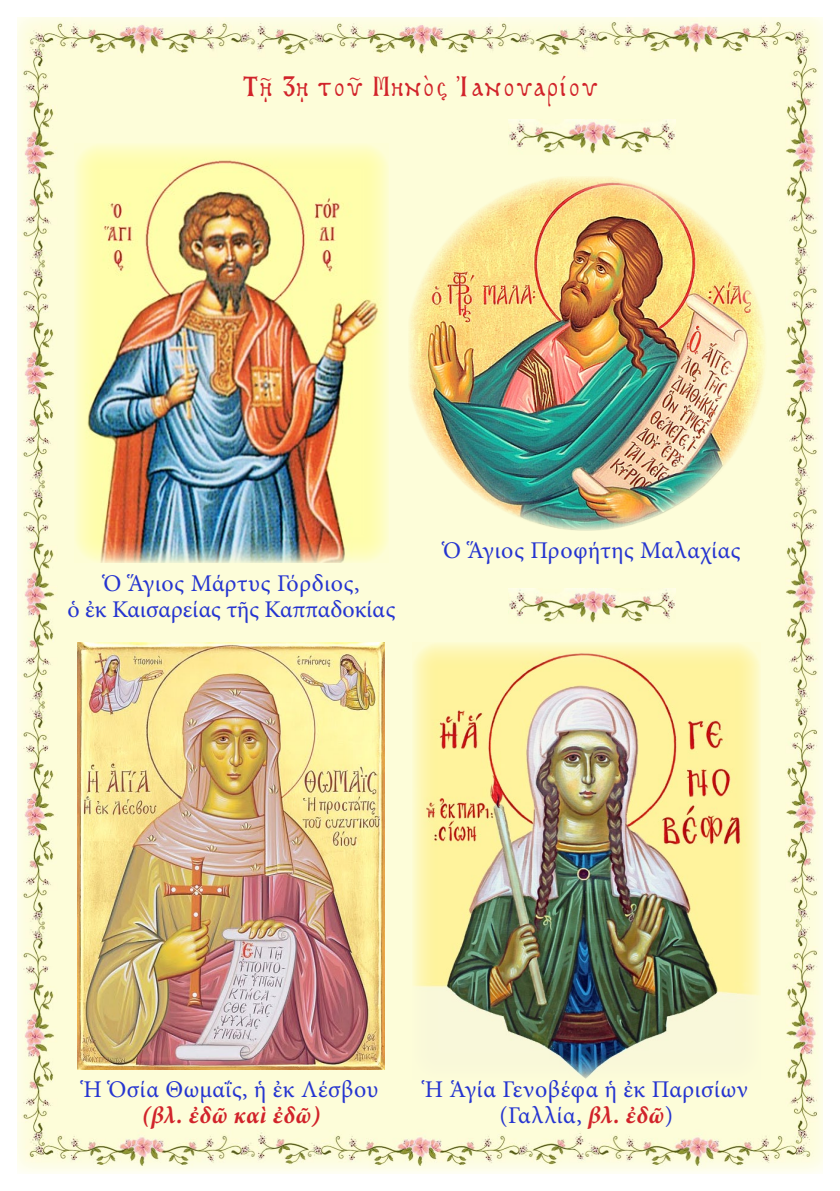
<style>
.page{position:relative;width:840px;height:1191px;background:#fff}
.page>*{position:absolute;margin:0;border:0;box-sizing:border-box;transform-origin:0 0}
.t1{font:28px "BYZIMAK";letter-spacing:.05em;color:#d1232a}
.t2{font:24px/26px "Minion Pro";letter-spacing:.02em;color:#2534d0;text-align:center}
.t3{font:24px "Minion Pro";color:#2534d0}
.t4{font:italic 700 24px "Minion Pro";letter-spacing:.02em;color:#d1232a}
.s1{font-weight:700;font-style:italic;color:#d1232a}
</style>
<div class="page">
<img style="left:17px;top:18px;width:805px;height:1155px">
<img style="left:412px;top:643px;width:348px;height:436px">
<img style="left:408px;top:176px;width:357px;height:354px">
<img style="left:508px;top:588px;width:167px;height:36px">
<img style="left:508px;top:120px;width:167px;height:35px">
<img style="left:74px;top:144px;width:314px;height:419px">
<img style="left:77px;top:643px;width:307px;height:426px">
<p class="t1" style="left:242px;top:70px;width:356px">Τῇ 3ῃ τοῦ Μηνὸς Ἰανουαρίου</p>
<p class="t2" style="left:103px;top:570px;width:257px">Ὁ Ἅγιος Μάρτυς Γόρδιος,</p>
<p class="t3" style="left:67px;top:593px;width:329px">ὁ ἐκ Καισαρείας τῆς Καππαδοκίας</p>
<p class="t2" style="left:443px;top:538px;width:299px">Ὁ Ἅγιος Προφήτης Μαλαχίας</p>
<p class="t2" style="left:84px;top:1076px;width:296px">Ἡ Ὁσία Θωμαΐς, ἡ ἐκ Λέσβου</p>
<p class="t4" style="left:142px;top:1098px;width:179px">(βλ. ἐδῶ καὶ ἐδῶ)</p>
<p class="t2" style="left:424px;top:1076px;width:324px">Ἡ Ἁγία Γενοβέφα ἡ ἐκ Παρισίων (Γαλλία, <span class="s1">βλ. ἐδῶ</span>)</p>
</div>
